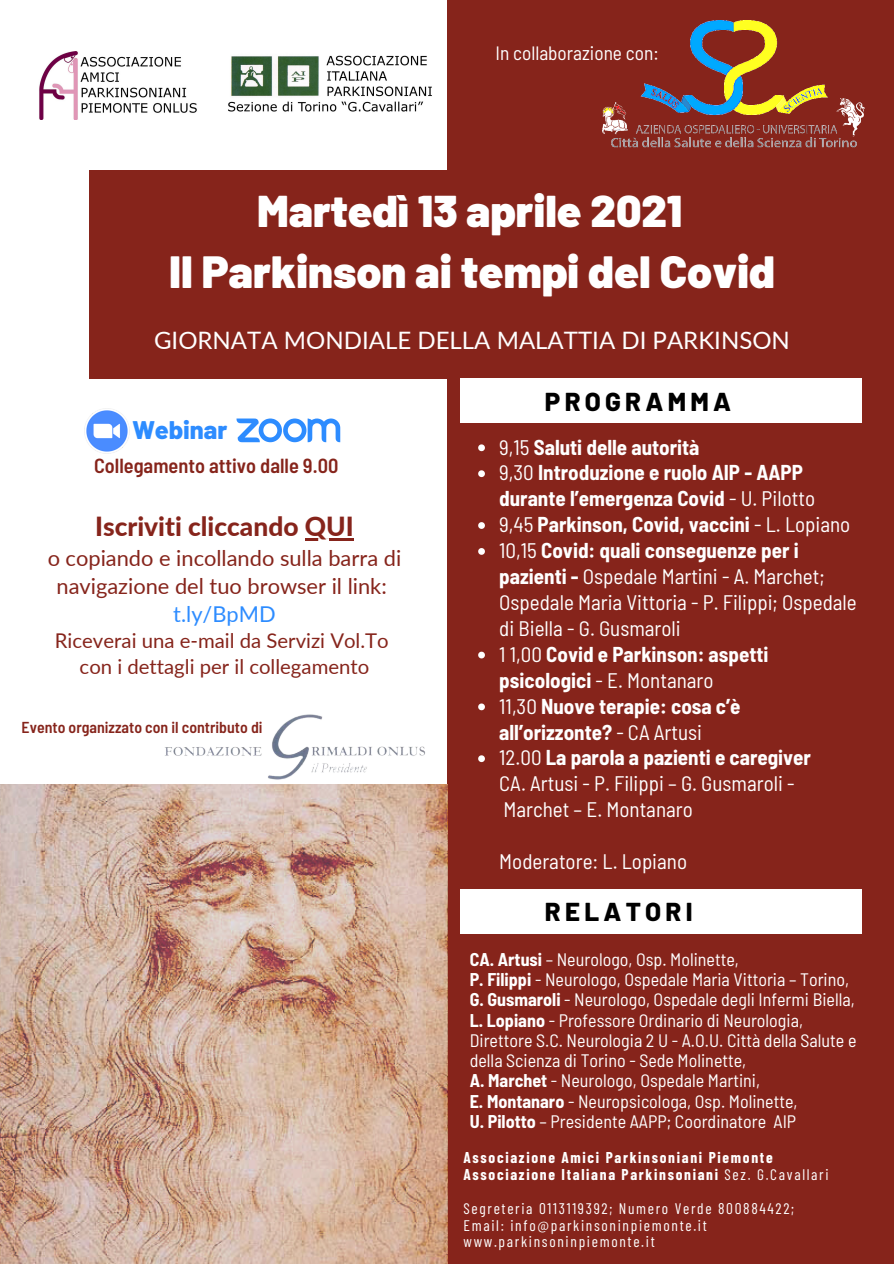
<style>
.page{position:relative;width:894px;height:1264px;background:#fff}
.page>*{position:absolute;margin:0;border:0;box-sizing:border-box;transform-origin:0 0}
.t1{font:900 45px "Barlow";color:#fff}
.t2{font:900 44.4px "Barlow";color:#fff}
.t3{font:800 26.25px "Lato";color:#86241b}
.t4{font:800 25.8px "Barlow";letter-spacing:.165em;color:#000}
.t5{font:800 25.35px "Barlow";color:#2d8cff}
.t6{font:24px "Lato";color:#fff}
.t7{font:21.75px/28.2px "Lato";color:#86241b;text-align:center}
.t8{font:21.75px "Lato";color:#2d8cff}
.t9{font:700 semi-condensed 21px/26px "Barlow";color:#fff}
.t10{font:semi-condensed 21px/26px "Barlow";color:#fff}
.t11{font:600 semi-condensed 20.4px "Barlow";color:#86241b}
.t12{font:20.25px "Lato";color:#86241b}
.t13{font:semi-condensed 19.35px "Barlow";color:#fff}
.t14{font:semi-condensed 18px/20.2px "Barlow";color:#fff}
.t15{font:600 semi-condensed 15.75px "Barlow";color:#86241b}
.t16{font:15.3px "Barlow Condensed";letter-spacing:.11em;color:#fff}
.t17{font:700 15.3px "Barlow Condensed";letter-spacing:.11em;color:#fff}
.s1{font-weight:400}
.s2{font-weight:700}
</style>
<div class="page">
<div style="left:447px;top:0;width:446px;height:1263px;background:#86241b"></div>
<img style="left:0;top:784px;width:447px;height:479px">
<div style="left:89px;top:170px;width:501px;height:106px;background:#86241b"></div>
<div style="left:89px;top:273px;width:417px;height:106px;background:#86241b"></div>
<img style="left:39px;top:51px;width:158px;height:69px">
<img style="left:228px;top:55px;width:204px;height:57px">
<div style="left:459px;top:378px;width:402px;height:45px;background:#fff"></div>
<div style="left:459px;top:889px;width:402px;height:44px;background:#fff"></div>
<img style="left:602px;top:20px;width:261px;height:128px">
<img style="left:148px;top:714px;width:300px;height:79px">
<svg style="left:236px;top:418px;width:104px;height:24px"></svg>
<img style="left:84px;top:408px;width:46px;height:45px">
<svg style="left:478px;top:444px;width:7px;height:7px"></svg>
<svg style="left:478px;top:470px;width:7px;height:7px"></svg>
<svg style="left:478px;top:522px;width:7px;height:7px"></svg>
<svg style="left:478px;top:548px;width:7px;height:7px"></svg>
<svg style="left:478px;top:651px;width:7px;height:7px"></svg>
<svg style="left:478px;top:703px;width:7px;height:7px"></svg>
<svg style="left:478px;top:755px;width:7px;height:7px"></svg>
<hr style="left:305px;top:538px;width:49px;height:3px;background:#86241b">
<p class="t13" style="left:495px;top:40px;width:165px">In collaborazione con:</p>
<p class="t2" style="left:257px;top:183px;width:426px">Martedì 13 aprile 2021</p>
<p class="t1" style="left:169px;top:243px;width:607px">Il Parkinson ai tempi del Covid</p>
<p class="t6" style="left:154px;top:326px;width:637px">GIORNATA MONDIALE DELLA MALATTIA DI PARKINSON</p>
<p class="t5" style="left:133px;top:414px;width:96px">Webinar</p>
<p class="t11" style="left:94px;top:453px;width:246px">Collegamento attivo dalle 9.00</p>
<p class="t3" style="left:95px;top:510px;width:260px">Iscriviti cliccando QUI</p>
<p class="t7" style="left:48px;top:543px;width:355px">o copiando e incollando sulla barra di navigazione del tuo browser il link:</p>
<p class="t8" style="left:173px;top:600px;width:104px">t.ly/BpMD</p>
<p class="t12" style="left:55px;top:628px;width:335px">Riceverai una e-mail da Servizi Vol.To</p>
<p class="t12" style="left:80px;top:654px;width:291px">con i dettagli per il collegamento</p>
<p class="t15" style="left:22px;top:717px;width:242px">Evento organizzato con il contributo di</p>
<p class="t4" style="left:544px;top:385px;width:187px">PROGRAMMA</p>
<p class="t9" style="left:499px;top:433px;width:202px"><span class="s1">9,15</span> Saluti delle autorità</p>
<p class="t9" style="left:499px;top:459px;width:317px"><span class="s1">9,30</span> Introduzione e ruolo AIP - AAPP durante l’emergenza Covid <span class="s1">- U. Pilotto</span></p>
<p class="t9" style="left:499px;top:511px;width:352px"><span class="s1">9,45</span> Parkinson, Covid, vaccini <span class="s1">- L. Lopiano</span></p>
<p class="t10" style="left:499px;top:537px;width:359px">10,15 <span class="s2">Covid: quali conseguenze per i pazienti -</span> Ospedale Martini - A. Marchet; Ospedale Maria Vittoria - P. Filippi; Ospedale di Biella - G. Gusmaroli</p>
<p class="t9" style="left:499px;top:640px;width:271px"><span class="s1">1 1,00</span> Covid e Parkinson: aspetti psicologici <span class="s1">- E. Montanaro</span></p>
<p class="t9" style="left:499px;top:692px;width:243px"><span class="s1">11,30</span> Nuove terapie: cosa c’è all’orizzonte? <span class="s1">- CA Artusi</span></p>
<p class="t9" style="left:499px;top:744px;width:313px"><span class="s1">12.00</span> La parola a pazienti e caregiver</p>
<p class="t10" style="left:499px;top:770px;width:297px">CA. Artusi - P. Filippi – G. Gusmaroli -<br>Marchet – E. Montanaro</p>
<p class="t10" style="left:499px;top:847px;width:189px">Moderatore: L. Lopiano</p>
<p class="t4" style="left:544px;top:895px;width:149px">RELATORI</p>
<p class="t14" style="left:469px;top:948px;width:270px"><span class="s2">CA. Artusi</span> – Neurologo, Osp. Molinette,</p>
<p class="t14" style="left:469px;top:968px;width:381px"><span class="s2">P. Filippi</span> - Neurologo, Ospedale Maria Vittoria – Torino,</p>
<p class="t14" style="left:469px;top:988px;width:386px"><span class="s2">G. Gusmaroli</span> - Neurologo, Ospedale degli Infermi Biella,</p>
<p class="t14" style="left:469px;top:1009px;width:388px"><span class="s2">L. Lopiano</span> - Professore Ordinario di Neurologia,<br>Direttore S.C. Neurologia 2 U - A.O.U. Città della Salute e della Scienza di Torino - Sede Molinette,</p>
<p class="t14" style="left:469px;top:1070px;width:292px"><span class="s2">A. Marchet</span> - Neurologo, Ospedale Martini,</p>
<p class="t14" style="left:469px;top:1090px;width:329px"><span class="s2">E. Montanaro</span> - Neuropsicologa, Osp. Molinette,</p>
<p class="t14" style="left:469px;top:1110px;width:328px"><span class="s2">U. Pilotto</span> – Presidente AAPP; Coordinatore AIP</p>
<p class="t17" style="left:463px;top:1147px;width:310px">Associazione Amici Parkinsoniani Piemonte</p>
<p class="t17" style="left:463px;top:1164px;width:366px">Associazione Italiana Parkinsoniani <span class="s1">Sez. G.Cavallari</span></p>
<p class="t16" style="left:463px;top:1198px;width:332px">Segreteria 0113119392; Numero Verde 800884422;</p>
<p class="t16" style="left:463px;top:1215px;width:245px">Email: info@parkinsoninpiemonte.it</p>
<p class="t16" style="left:463px;top:1232px;width:193px">www.parkinsoninpiemonte.it</p>
</div>
